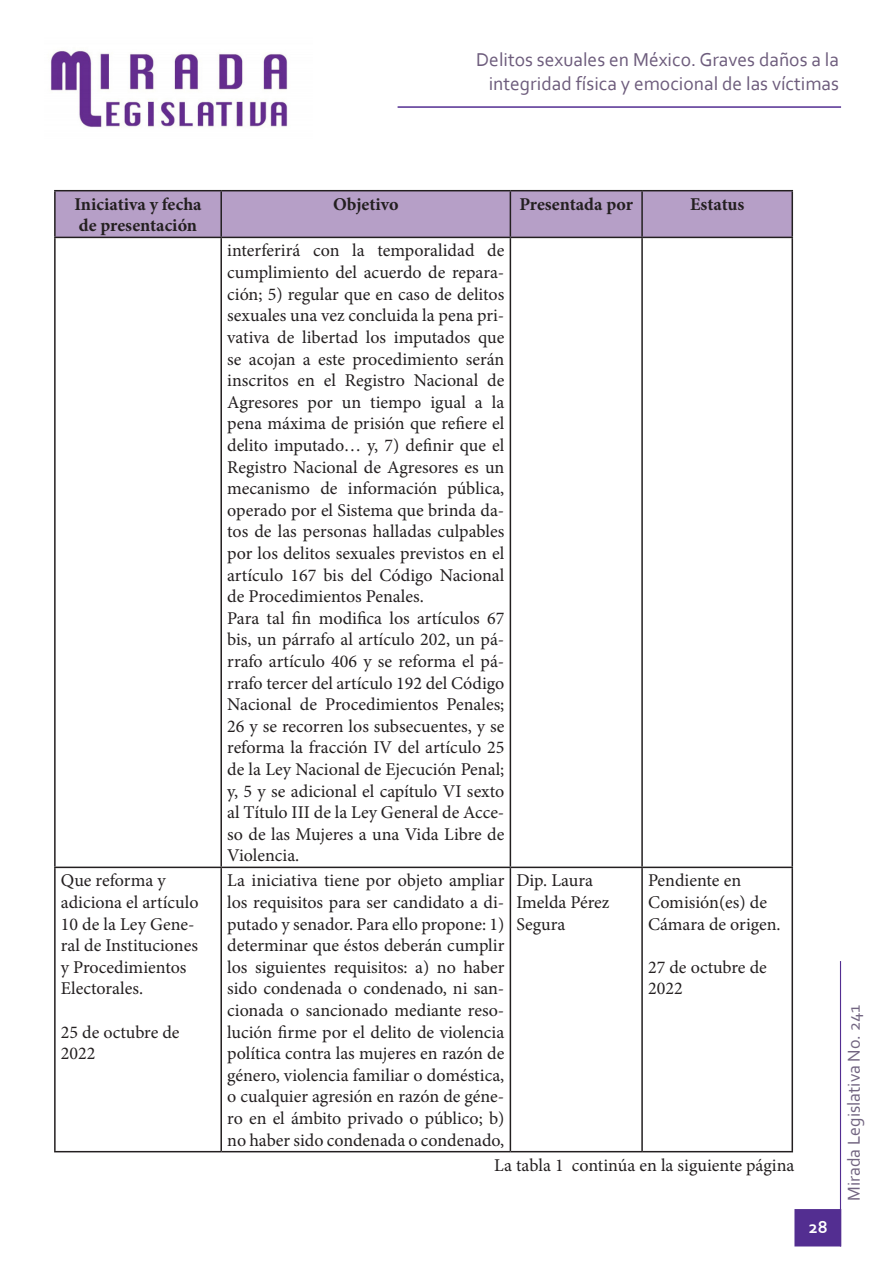
<style>
.page{position:relative;width:893px;height:1263px;background:#fff}
.page>*{position:absolute;margin:0;border:0;box-sizing:border-box;transform-origin:0 0}
.t1{font:19.5px/23.4px "Corbel";color:#6d5c7c;text-align:right}
.t2{font:18px/21.6px "Minion Pro";color:#231f20}
.t3{font:700 18px "Minion Pro";color:#231f20}
.t4{font:18px "Corbel";color:#726581}
.t5{font:700 18px "Corbel";color:#fff}
</style>
<div class="page">
<img style="left:50px;top:50px;width:238px;height:78px">
<div style="left:794px;top:1209px;width:47px;height:37px;background:#532e91;border:2px solid #532e91"></div>
<hr style="left:840px;top:961px;width:1px;height:285px;background:#532e91">
<hr style="left:398px;top:106px;width:443px;height:2px;background:#532e91">
<div style="left:56px;top:191px;width:735px;height:46px;background:#b69fc7"></div>
<hr style="left:54px;top:190px;width:167px;height:1px;background:#231f20">
<hr style="left:54px;top:191px;width:2px;height:46px;background:#231f20">
<hr style="left:221px;top:190px;width:289px;height:1px;background:#231f20">
<hr style="left:220px;top:191px;width:2px;height:46px;background:#231f20">
<hr style="left:510px;top:190px;width:132px;height:1px;background:#231f20">
<hr style="left:510px;top:191px;width:1px;height:46px;background:#231f20">
<hr style="left:642px;top:190px;width:151px;height:1px;background:#231f20">
<hr style="left:641px;top:191px;width:2px;height:46px;background:#231f20">
<hr style="left:791px;top:191px;width:2px;height:46px;background:#231f20">
<hr style="left:54px;top:237px;width:167px;height:1px;background:#231f20">
<hr style="left:54px;top:238px;width:2px;height:629px;background:#231f20">
<hr style="left:221px;top:237px;width:289px;height:1px;background:#231f20">
<hr style="left:220px;top:238px;width:2px;height:629px;background:#231f20">
<hr style="left:510px;top:237px;width:132px;height:1px;background:#231f20">
<hr style="left:510px;top:238px;width:1px;height:629px;background:#231f20">
<hr style="left:642px;top:237px;width:151px;height:1px;background:#231f20">
<hr style="left:641px;top:238px;width:2px;height:629px;background:#231f20">
<hr style="left:791px;top:238px;width:2px;height:629px;background:#231f20">
<hr style="left:54px;top:867px;width:167px;height:1px;background:#231f20">
<hr style="left:54px;top:868px;width:2px;height:283px;background:#231f20">
<hr style="left:221px;top:867px;width:289px;height:1px;background:#231f20">
<hr style="left:220px;top:868px;width:2px;height:283px;background:#231f20">
<hr style="left:510px;top:867px;width:132px;height:1px;background:#231f20">
<hr style="left:510px;top:868px;width:1px;height:283px;background:#231f20">
<hr style="left:642px;top:867px;width:151px;height:1px;background:#231f20">
<hr style="left:641px;top:868px;width:2px;height:283px;background:#231f20">
<hr style="left:791px;top:868px;width:2px;height:283px;background:#231f20">
<hr style="left:54px;top:1151px;width:167px;height:1px;background:#231f20">
<hr style="left:221px;top:1151px;width:289px;height:1px;background:#231f20">
<hr style="left:510px;top:1151px;width:132px;height:1px;background:#231f20">
<hr style="left:642px;top:1151px;width:151px;height:1px;background:#231f20">
<p class="t1" style="left:476px;top:48px;width:364px">Delitos sexuales en México. Graves daños a la integridad física y emocional de las víctimas</p>
<p class="t3" style="left:74px;top:191px;width:129px">Iniciativa y fecha</p>
<p class="t3" style="left:79px;top:213px;width:120px">de presentación</p>
<p class="t2" style="left:61px;top:870px;width:139px">Que reforma y adiciona el artículo<br>10 de la Ley Gene&shy;ral de Instituciones y Procedimientos<br>Electorales.</p>
<p class="t2" style="left:61px;top:1021px;width:120px">25 de octubre de<br>2022</p>
<p class="t3" style="left:333px;top:191px;width:67px">Objetivo</p>
<p class="t3" style="left:519px;top:191px;width:115px">Presentada por</p>
<p class="t3" style="left:690px;top:191px;width:56px">Estatus</p>
<p class="t2" style="left:227px;top:240px;width:279px;text-align:justify">interferirá con la temporalidad de cumplimiento del acuerdo de repara&shy;ción; 5) regular que en caso de delitos sexuales una vez concluida la pena pri&shy;vativa de libertad los imputados que se acojan a este procedimiento serán inscritos en el Registro Nacional de Agresores por un tiempo igual a la pena máxima de prisión que refiere el delito imputado… y, 7) definir que el Registro Nacional de Agresores es un mecanismo de información pública, operado por el Sistema que brinda da&shy;tos de las personas halladas culpables por los delitos sexuales previstos en el artículo 167 bis del Código Nacional de Procedimientos Penales.</p>
<p class="t2" style="left:227px;top:607px;width:279px;text-align:justify">Para tal fin modifica los artículos 67 bis, un párrafo al artículo 202, un pá&shy;rrafo artículo 406 y se reforma el pá&shy;rrafo tercer del artículo 192 del Código Nacional de Procedimientos Penales; 26 y se recorren los subsecuentes, y se reforma la fracción IV del artículo 25 de la Ley Nacional de Ejecución Penal; y, 5 y se adicional el capítulo VI sexto al Título III de la Ley General de Acce&shy;so de las Mujeres a una Vida Libre de Violencia.</p>
<p class="t2" style="left:227px;top:870px;width:279px;text-align:justify">La iniciativa tiene por objeto ampliar los requisitos para ser candidato a di&shy;putado y senador. Para ello propone: 1) determinar que éstos deberán cumplir los siguientes requisitos: a) no haber sido condenada o condenado, ni san&shy;cionada o sancionado mediante reso&shy;lución firme por el delito de violencia política contra las mujeres en razón de género, violencia familiar o doméstica, o cualquier agresión en razón de géne&shy;ro en el ámbito privado o público; b) no haber sido condenada o condenado,</p>
<p class="t2" style="left:516px;top:870px;width:78px">Dip. Laura</p>
<p class="t2" style="left:516px;top:891px;width:95px">Imelda Pérez<br>Segura</p>
<p class="t2" style="left:648px;top:870px;width:134px">Pendiente en<br>Comisión(es) de<br>Cámara de origen.</p>
<p class="t2" style="left:648px;top:956px;width:120px">27 de octubre de<br>2022</p>
<p class="t2" style="left:494px;top:1154px;width:302px">La tabla 1 continúa en la siguiente página</p>
<p class="t5" style="left:809px;top:1216px;width:20px">28</p>
<p class="t4" style="left:842px;top:1201px;width:198px;rotate:-90deg">Mirada Legislativa No. 241</p>
</div>
